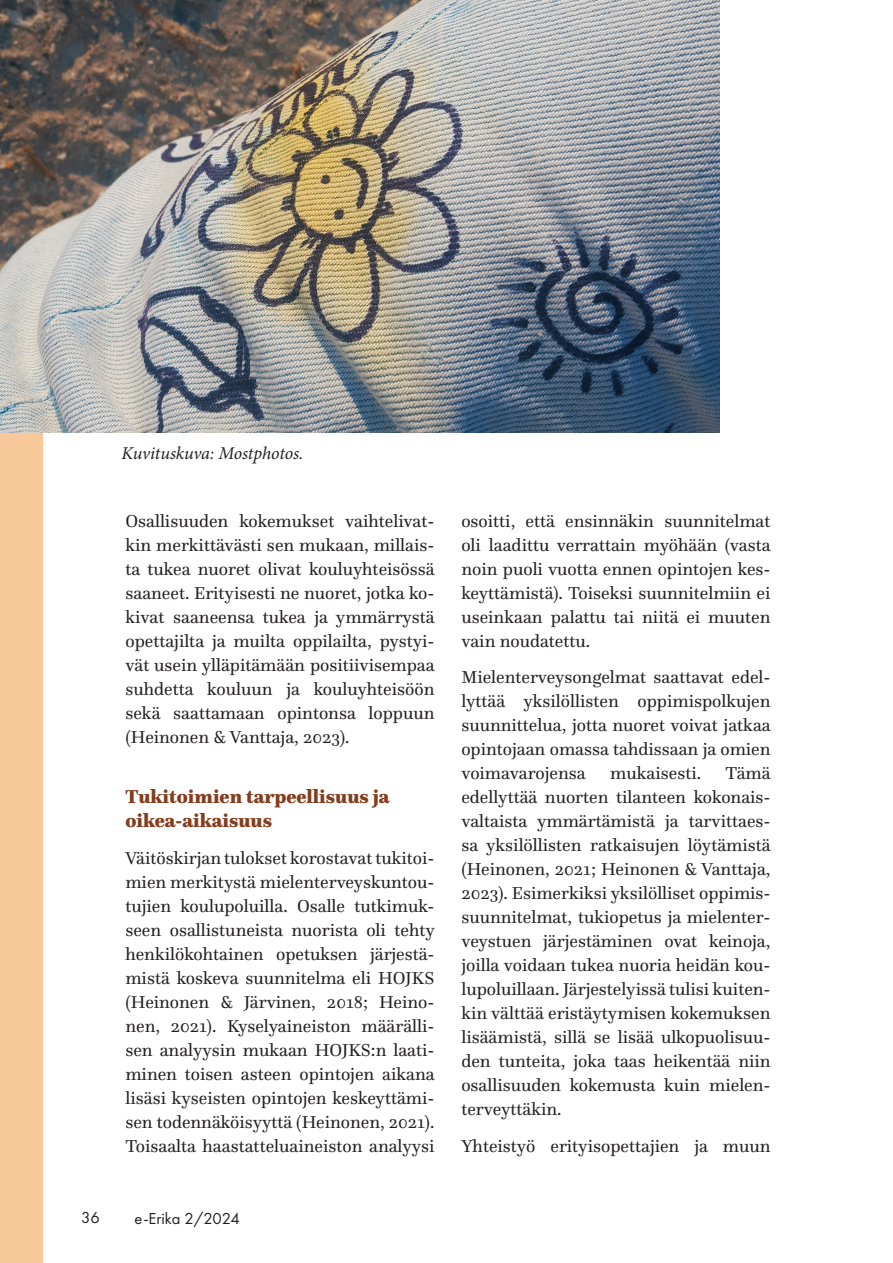
<style>
.page{position:relative;width:893px;height:1263px;background:#fff}
.page>*{position:absolute;margin:0;border:0;box-sizing:border-box;transform-origin:0 0}
.t1{font:900 19.5px/24px "Questa";color:#843c1c}
.t2{font:18px/24px "Questa";color:#231f20;text-align:justify}
.t3{font:italic 18px "Minion Pro";letter-spacing:-.01em;color:#231f20}
.t4{font:16.5px "Futura PT";color:#231f20}
</style>
<div class="page">
<div style="left:0;top:0;width:42px;height:1263px;background:#f7c899"></div>
<img style="left:0;top:0;width:719px;height:432px">
<p class="t3" style="left:122px;top:441px;width:183px">Kuvituskuva: Mostphotos.</p>
<p class="t2" style="left:125px;top:508px;width:311px">Osallisuuden kokemukset vaihtelivat&shy;kin merkittävästi sen mukaan, millais&shy;ta tukea nuoret olivat kouluyhteisössä saaneet. Erityisesti ne nuoret, jotka ko&shy;kivat saaneensa tukea ja ymmärrystä opettajilta ja muilta oppilailta, pystyi&shy;vät usein ylläpitämään positiivisempaa suhdetta kouluun ja kouluyhteisöön sekä saattamaan opintonsa loppuun (Heinonen &amp; Vanttaja, 2023).</p>
<p class="t1" style="left:125px;top:785px;width:266px">Tukitoimien tarpeellisuus ja oikea-aikaisuus</p>
<p class="t2" style="left:125px;top:846px;width:311px">Väitöskirjan tulokset korostavat tukitoi&shy;mien merkitystä mielenterveyskuntou&shy;tujien koulupoluilla. Osalle tutkimuk&shy;seen osallistuneista nuorista oli tehty henkilökohtainen opetuksen järjestä&shy;mistä koskeva suunnitelma eli HOJKS (Heinonen &amp; Järvinen, 2018; Heino&shy;nen, 2021). Kyselyaineiston määrälli&shy;sen analyysin mukaan HOJKS:n laati&shy;minen toisen asteen opintojen aikana lisäsi kyseisten opintojen keskeyttämi&shy;sen todennäköisyyttä (Heinonen, 2021).<br>Toisaalta haastatteluaineiston analyysi</p>
<p class="t4" style="left:81px;top:1207px;width:20px">36</p>
<p class="t4" style="left:135px;top:1209px;width:107px">e-Erika 2/2024</p>
<p class="t2" style="left:461px;top:508px;width:311px">osoitti, että ensinnäkin suunnitelmat oli laadittu verrattain myöhään (vasta noin puoli vuotta ennen opintojen kes&shy;keyttämistä). Toiseksi suunnitelmiin ei useinkaan palattu tai niitä ei muuten vain noudatettu.</p>
<p class="t2" style="left:461px;top:665px;width:311px">Mielenterveysongelmat saattavat edel&shy;lyttää yksilöllisten oppimispolkujen suunnittelua, jotta nuoret voivat jatkaa opintojaan omassa tahdissaan ja omien voimavarojensa</p>
<p class="t2" style="left:610px;top:761px;width:92px">mukaisesti.</p>
<p class="t2" style="left:461px;top:761px;width:311px;text-indent:264px">Tämä edellyttää nuorten tilanteen kokonais&shy;valtaista ymmärtämistä ja tarvittaes&shy;sa yksilöllisten ratkaisujen löytämistä (Heinonen, 2021; Heinonen &amp; Vanttaja, 2023). Esimerkiksi yksilölliset oppimis&shy;suunnitelmat, tukiopetus ja mielenter&shy;veystuen järjestäminen ovat keinoja, joilla voidaan tukea nuoria heidän kou&shy;lupoluillaan. Järjestelyissä tulisi kuiten&shy;kin välttää eristäytymisen kokemuksen lisäämistä, sillä se lisää ulkopuolisuu&shy;den tunteita, joka taas heikentää niin osallisuuden kokemusta kuin mielen&shy;terveyttäkin.</p>
<p class="t2" style="left:461px;top:1134px;width:311px">Yhteistyö erityisopettajien ja muun</p>
</div>
